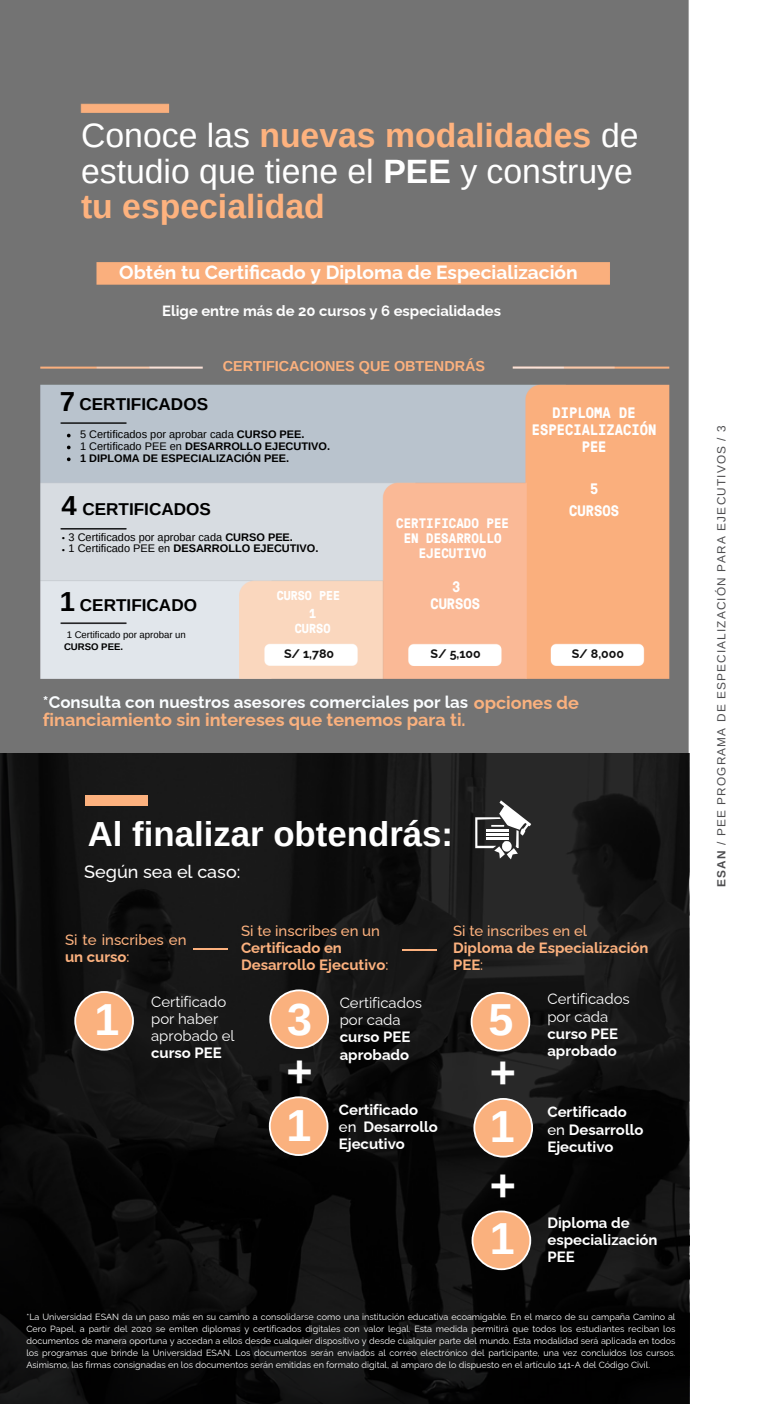
<style>
.page{position:relative;width:765px;height:1404px;background:#fff}
.page>*{position:absolute;margin:0;border:0;box-sizing:border-box;transform-origin:0 0}
.t1{font:700 44.77px "Arimo";color:#fff}
.t2{font:700 34.88px "Arimo";color:#fff}
.t3{font:33.75px/35.6px "Arimo";color:#fff}
.t4{font:700 27.45px "Arimo";color:#000}
.t5{font:700 19.12px "Raleway";color:#fff}
.t6{font:700 18px "Raleway";color:#fab17e}
.t7{font:500 18px "Raleway";color:#fff}
.t8{font:700 17.1px "Arimo";color:#000}
.t9{font:700 16.88px "Raleway";color:#fafdff}
.t10{font:700 15.08px/16.9px "GT Pressura Mono";color:#fff;text-align:center}
.t11{font:700 14.85px/16.9px "Raleway";color:#fff}
.t12{font:700 14.85px/16.9px "Raleway";color:#fcb17e}
.t13{font:14.85px/16.9px "Raleway";color:#fff}
.t14{font:500 14.85px/16.9px "Raleway";color:#fcb17e}
.t15{font:700 14.4px "Arimo";color:#fcb17e}
.t16{font:700 13.72px/15.3px "GT Pressura Mono";color:#fff;text-align:center}
.t17{font:700 13.05px/15.3px "GT Pressura Mono";color:#fff;text-align:center}
.t18{font:700 12.83px "GT Pressura Mono";color:#fff}
.t19{font:700 12.38px "Raleway";color:#111}
.t20{font:11.7px "Arimo";letter-spacing:.1em;color:#4d4d4f}
.t21{font:700 11.03px "Arimo";color:#000}
.t22{font:11.03px "Arimo";color:#000}
.t23{font:700 11.03px/11.7px "Raleway";color:#000}
.t24{font:9.67px/11.7px "Arimo";color:#000}
.t25{font:9px/11.9px "Raleway";color:#fff;text-align:justify}
.s1{font-weight:700;color:#feb27e}
.s2{font-weight:700}
.s3{font-weight:400}
.s4{font-size:18px;color:#fab17e}
.s5{font-weight:500}
</style>
<div class="page">
<img style="left:0;top:0;width:690px;height:1357px">
<svg style="left:67px;top:434px;width:4px;height:3px"></svg>
<svg style="left:67px;top:446px;width:4px;height:3px"></svg>
<svg style="left:67px;top:458px;width:4px;height:3px"></svg>
<svg style="left:0;top:753px;width:688px;height:651px;background:#0f0f0f"></svg>
<svg style="left:74px;top:991px;width:60px;height:60px;background:#c69471"></svg>
<div style="left:85px;top:796px;width:62px;height:10px;background:#fcb17e"></div>
<hr style="left:194px;top:949px;width:34px;height:1px;background:#fcb17e">
<svg style="left:269px;top:989px;width:60px;height:60px;background:#c69572"></svg>
<svg style="left:269px;top:1096px;width:59px;height:60px;background:#c69470"></svg>
<svg style="left:473px;top:1098px;width:60px;height:60px;background:#c79572"></svg>
<hr style="left:402px;top:949px;width:35px;height:2px;background:#fcb17e">
<svg style="left:475px;top:800px;width:56px;height:59px"></svg>
<svg style="left:470px;top:992px;width:60px;height:60px;background:#c59370"></svg>
<svg style="left:471px;top:1211px;width:60px;height:59px;background:#c69370"></svg>
<h3 class="t3" style="left:81px;top:118px;width:559px">Conoce las <span class="s1">nuevas modalidades</span> de estudio que tiene el <span class="s2">PEE</span> y construye <span class="s1">tu especialidad</span></h3>
<p class="t5" style="left:119px;top:261px;width:460px">Obtén tu Certificado y Diploma de Especialización</p>
<p class="t11" style="left:162px;top:302px;width:340px">Elige entre más de 20 cursos y 6 especialidades</p>
<h4 class="t4" style="left:60px;top:386px;width:17px">7</h4>
<p class="t8" style="left:79px;top:395px;width:130px">CERTIFICADOS</p>
<p class="t15" style="left:223px;top:358px;width:264px">CERTIFICACIONES QUE OBTENDRÁS</p>
<p class="t22" style="left:80px;top:428px;width:226px">5 Certificados por aprobar cada <span class="s2">CURSO PEE.</span></p>
<h4 class="t21" style="left:80px;top:440px;width:251px"><span class="s3">1 Certificado PEE en</span> DESARROLLO EJECUTIVO.</h4>
<p class="t21" style="left:80px;top:452px;width:210px">1 DIPLOMA DE ESPECIALIZACIÓN PEE.</p>
<p class="t4" style="left:61px;top:490px;width:17px">4</p>
<h4 class="t8" style="left:82px;top:499px;width:130px">CERTIFICADOS</h4>
<p class="t22" style="left:69px;top:531px;width:226px">3 Certificados por aprobar cada <span class="s2">CURSO PEE.</span></p>
<h6 class="t21" style="left:69px;top:542px;width:251px"><span class="s3">1 Certificado PEE en</span> DESARROLLO EJECUTIVO.</h6>
<p class="t23" style="left:61px;top:532px;width:5px">• •</p>
<h3 class="t16" style="left:396px;top:515px;width:114px">CERTIFICADO PEE<br>EN DESARROLLO<br>EJECUTIVO</h3>
<p class="t10" style="left:531px;top:404px;width:126px">DIPLOMA DE<br>ESPECIALIZACIÓN<br>PEE</p>
<h5 class="t10" style="left:569px;top:477px;width:51px;line-height:22.1px">5<br>CURSOS</h5>
<p class="t4" style="left:60px;top:587px;width:17px">1</p>
<p class="t8" style="left:80px;top:595px;width:119px">CERTIFICADO</p>
<p class="t24" style="left:64px;top:629px;width:123px">1 Certificado por aprobar un<br><span class="s2">CURSO PEE.</span></p>
<h3 class="t18" style="left:277px;top:586px;width:65px">CURSO PEE</h3>
<p class="t17" style="left:295px;top:605px;width:37px">1<br>CURSO</p>
<h6 class="t10" style="left:430px;top:577px;width:51px">3<br>CURSOS</h6>
<p class="t19" style="left:284px;top:646px;width:52px">S/ 1,780</p>
<h6 class="t19" style="left:430px;top:646px;width:52px">S/ 5,100</h6>
<p class="t19" style="left:571px;top:646px;width:54px">S/ 8,000</p>
<p class="t9" style="left:43px;top:692px;width:537px">*Consulta con nuestros asesores comerciales por las <span class="s4">opciones de</span></p>
<p class="t6" style="left:43px;top:709px;width:424px">financiamiento sin intereses que tenemos para ti.</p>
<h1 class="t2" style="left:88px;top:814px;width:367px">Al finalizar obtendrás:</h1>
<h3 class="t7" style="left:84px;top:861px;width:158px">Según sea el caso:</h3>
<p class="t12" style="left:241px;top:922px;width:149px"><span class="s5">Si te inscribes en un<br></span>Certificado en<br>Desarrollo Ejecutivo<span class="s5">:</span></p>
<p class="t14" style="left:65px;top:931px;width:123px">Si te inscribes en <span class="s2">un curso</span>:</p>
<p class="t13" style="left:151px;top:994px;width:85px">Certificado por haber aprobado el <span class="s2">curso PEE</span></p>
<p class="t13" style="left:340px;top:994px;width:84px">Certificados</p>
<p class="t11" style="left:340px;top:1011px;width:72px"><span class="s3">por cada </span>curso PEE</p>
<p class="t11" style="left:340px;top:1046px;width:71px">aprobado</p>
<p class="t1" style="left:94px;top:994px;width:26px">1</p>
<p class="t1" style="left:287px;top:994px;width:26px">3</p>
<p class="t1" style="left:286px;top:1047px;width:28px">+</p>
<p class="t1" style="left:286px;top:1100px;width:26px">1</p>
<p class="t11" style="left:339px;top:1102px;width:81px">Certificado</p>
<p class="t11" style="left:339px;top:1119px;width:101px"><span class="s5">en</span> Desarrollo<br>Ejecutivo</p>
<p class="t14" style="left:453px;top:922px;width:135px">Si te inscribes en el</p>
<p class="t12" style="left:453px;top:939px;width:197px">Diploma de Especialización<br>PEE<span class="s5">:</span></p>
<p class="t1" style="left:488px;top:995px;width:26px">5</p>
<p class="t1" style="left:490px;top:1048px;width:28px">+</p>
<p class="t1" style="left:490px;top:1102px;width:26px">1</p>
<p class="t1" style="left:490px;top:1160px;width:28px">+</p>
<p class="t1" style="left:490px;top:1214px;width:26px">1</p>
<p class="t13" style="left:547px;top:990px;width:84px">Certificados</p>
<p class="t11" style="left:547px;top:1008px;width:72px"><span class="s3">por cada </span>curso PEE</p>
<p class="t11" style="left:547px;top:1043px;width:71px">aprobado</p>
<p class="t11" style="left:547px;top:1104px;width:81px">Certificado</p>
<p class="t11" style="left:547px;top:1121px;width:98px"><span class="s5">en</span> Desarrollo<br>Ejecutivo</p>
<p class="t11" style="left:547px;top:1215px;width:112px">Diploma de especialización<br>PEE</p>
<p class="t25" style="left:26px;top:1311px;width:650px">*La Universidad ESAN da un paso más en su camino a consolidarse como una institución educativa ecoamigable. En el marco de su campaña Camino al Cero Papel, a partir del 2020 se emiten diplomas y certificados digitales con valor legal. Esta medida permitirá que todos los estudiantes reciban los documentos de manera oportuna y accedan a ellos desde cualquier dispositivo y desde cualquier parte del mundo. Esta modalidad será aplicada en todos los programas que brinde la Universidad ESAN. Los documentos serán enviados al correo electrónico del participante, una vez concluidos los cursos.<br>Asimismo, las firmas consignadas en los documentos serán emitidas en formato digital, al amparo de lo dispuesto en el artículo 141-A del Código Civil.</p>
<h2 class="t20" style="left:714px;top:887px;width:463px;rotate:-90deg"><span class="s2">ESAN</span> / PEE PROGRAMA DE ESPECIALIZACIÓN PARA EJECUTIVOS / 3</h2>
</div>
